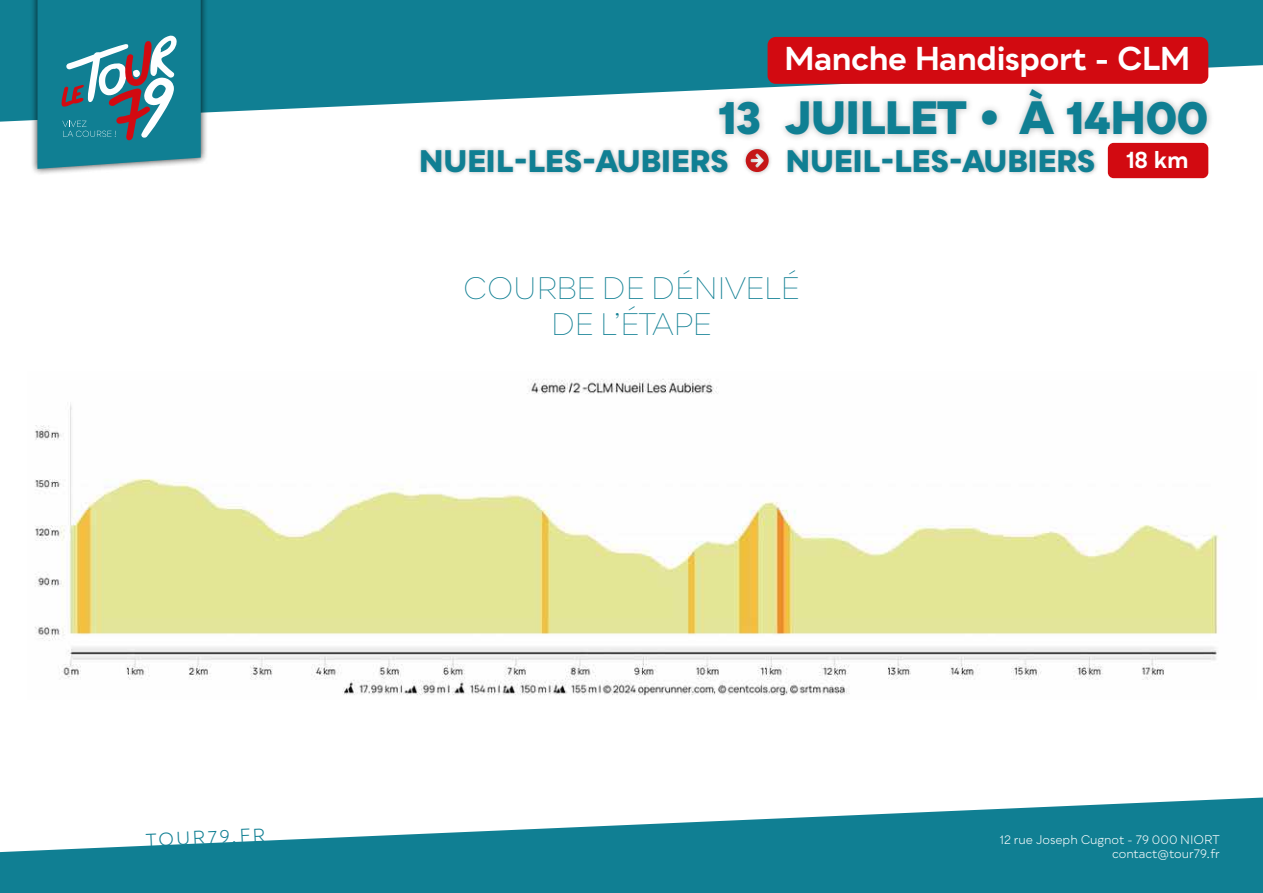
<style>
.page{position:relative;width:1263px;height:893px;background:#fff}
.page>*{position:absolute;margin:0;border:0;box-sizing:border-box;transform-origin:0 0}
.t1{font:800 45.15px "Qualion";letter-spacing:-.01em;color:#107f93}
.t2{font:700 31.95px "Qualion";letter-spacing:-.015em;color:#fff}
.t3{font:800 30.15px "Qualion";letter-spacing:-.005em;color:#107f93}
.t4{font:100 30px/36px "Qualion";letter-spacing:-.03em;color:#107f93;text-align:center}
.t5{font:700 22.95px "Qualion";color:#fff}
.t6{font:18px "Qualion";color:#107f93}
.t7{font:12px/14.4px "Qualion";letter-spacing:-.005em;color:#fff;text-align:right}
</style>
<div class="page">
<svg style="left:0;top:797px;width:1263px;height:96px;fill:#107f93"></svg>
<svg style="left:0;top:0;width:1263px;height:122px;background:#3291a2"></svg>
<div style="left:30px;top:0;width:178px;height:176px;background:#000;opacity:.75"></div>
<svg style="left:37px;top:0;width:164px;height:169px;background:#368798"></svg>
<div style="left:767px;top:37px;width:441px;height:47px;background:#d20a11;border-radius:8px"></div>
<div style="left:712px;top:83px;width:503px;height:60px;background:#000;opacity:.27"></div>
<div style="left:417px;top:145px;width:682px;height:32px;background:#000;opacity:.27"></div>
<svg style="left:746px;top:149px;width:23px;height:23px"></svg>
<div style="left:1108px;top:143px;width:100px;height:35px;background:#d20a11;border-radius:6px"></div>
<img style="left:34px;top:379px;width:1192px;height:317px">
<h2 class="t2" style="left:784px;top:41px;width:408px">Manche Handisport - CLM</h2>
<h1 class="t1" style="left:718px;top:92px;width:491px">13 JUILLET • À 14H00</h1>
<h3 class="t3" style="left:419px;top:144px;width:311px">NUEIL-LES-AUBIERS</h3>
<h3 class="t3" style="left:786px;top:144px;width:311px">NUEIL-LES-AUBIERS</h3>
<h3 class="t5" style="left:1126px;top:146px;width:64px">18 km</h3>
<h3 class="t4" style="left:463px;top:271px;width:339px">COURBE DE DÉNIVELÉ<br>DE L’ÉTAPE</h3>
<h3 class="t6" style="left:146px;top:829px;width:121px;rotate:-2deg">TOUR79.FR</h3>
<p class="t7" style="left:1000px;top:832px;width:221px">12 rue Joseph Cugnot - 79 000 NIORT contact@tour79.fr</p>
</div>
